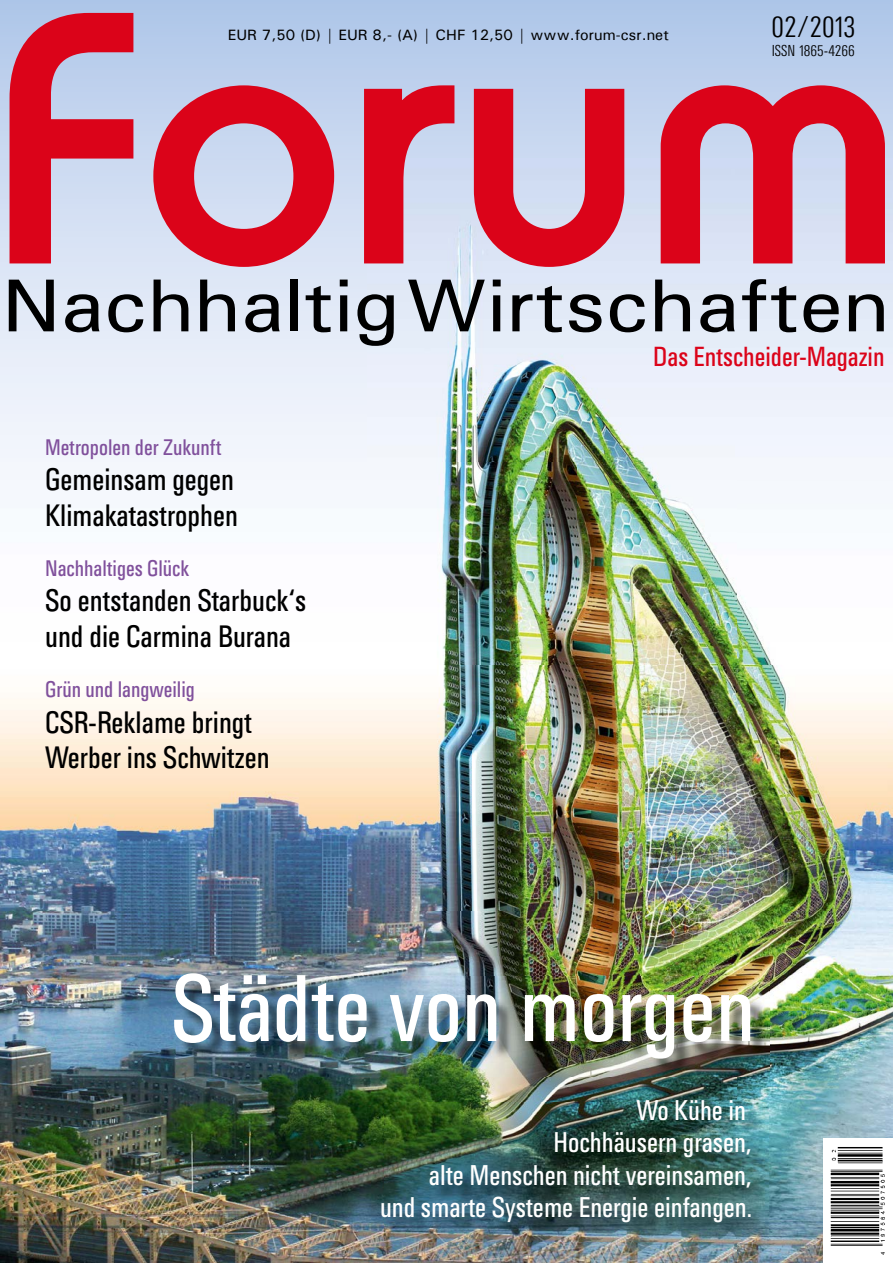
<style>
.page{position:relative;width:893px;height:1263px;background:#fff}
.page>*{position:absolute;margin:0;border:0;box-sizing:border-box;transform-origin:0 0}
.t1{font:500 345px "Bauhaus";letter-spacing:.04em;color:#db0319}
.t2{font:condensed 89.4px "Univers SB";color:#fff}
.t3{font:75.15px "Univers";color:#000;scale:1.08 1}
.t4{font:condensed 29.25px/35.1px "Univers SB";color:#000}
.t5{font:28.5px "Univers SB Lig Con";letter-spacing:-.03em;color:#000}
.t6{font:condensed 27px/32.4px "Univers SB";color:#fff;text-align:right}
.t7{font:condensed 26.1px "Univers SB";color:#db0319}
.t8{font:condensed 21.3px "Univers SB";color:#80509c}
.t9{font:15px "Univers";color:#000}
.t10{font:15px "Univers SB Lig Con";color:#000}
</style>
<div class="page">
<div style="left:0;top:0;width:893px;height:158px;background:#b6cbeb"></div>
<img style="left:0;top:158px;width:893px;height:753px">
<img style="left:0;top:911px;width:210px;height:352px">
<img style="left:210px;top:911px;width:683px;height:100px">
<img style="left:736px;top:1011px;width:157px;height:252px">
<img style="left:210px;top:1077px;width:210px;height:186px">
<img style="left:420px;top:1077px;width:316px;height:25px">
<img style="left:420px;top:1241px;width:316px;height:22px">
<div style="left:823px;top:1138px;width:70px;height:125px;background:#fff"></div>
<svg style="left:5px;top:12px;width:133px;height:256px"></svg>
<svg style="left:149px;top:85px;width:190px;height:186px"></svg>
<svg style="left:360px;top:85px;width:99px;height:183px;background:#d2a5bb"></svg>
<svg style="left:469px;top:88px;width:160px;height:183px"></svg>
<svg style="left:656px;top:85px;width:233px;height:183px"></svg>
<img style="left:831px;top:1147px;width:54px;height:108px">
<img style="left:176px;top:977px;width:593px;height:100px">
<img style="left:384px;top:1102px;width:385px;height:139px">
<p class="t5" style="left:771px;top:10px;width:86px">02/2013</p>
<h1 class="t1" style="left:4px;top:-65px;width:894px">Forum</h1>
<p class="t9" style="left:228px;top:26px;width:443px">EUR 7,50 (D) | EUR 8,- (A) | CHF 12,50 | www.forum-csr.net</p>
<p class="t10" style="left:772px;top:42px;width:85px">ISSN 1865-4266</p>
<h3 class="t3" style="left:2px;top:259px;width:823px">Nachhaltig Wirtschaften</h3>
<p class="t7" style="left:653px;top:341px;width:233px">Das Entscheider-Magazin</p>
<p class="t8" style="left:45px;top:435px;width:178px">Metropolen der Zukunft</p>
<p class="t4" style="left:45px;top:462px;width:194px">Gemeinsam gegen<br>Klimakatastrophen</p>
<p class="t8" style="left:45px;top:556px;width:146px">Nachhaltiges Glück</p>
<p class="t4" style="left:45px;top:583px;width:263px">So entstanden Starbuck‘s und die Carmina Burana</p>
<p class="t8" style="left:45px;top:677px;width:151px">Grün und langweilig</p>
<p class="t4" style="left:45px;top:704px;width:226px">CSR-Reklame bringt<br>Werber ins Schwitzen</p>
<h2 class="t2" style="left:171px;top:956px;width:585px">Städte von morgen</h2>
<p class="t6" style="left:380px;top:1094px;width:373px">Wo Kühe in<br>Hochhäusern grasen,<br>alte Menschen nicht vereinsamen,<br>und smarte Systeme Energie einfangen.</p>
</div>
